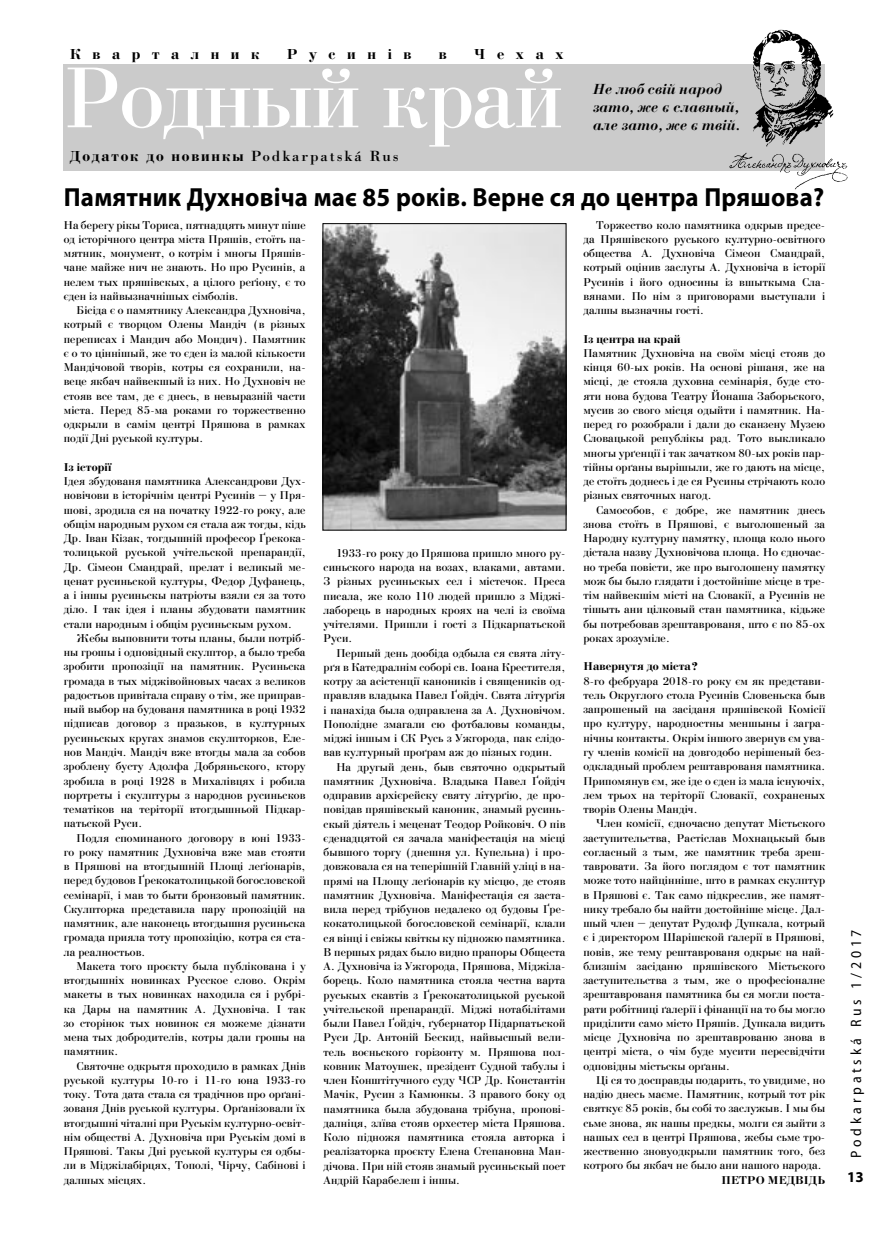
<style>
.page{position:relative;width:889px;height:1246px;background:#fff}
.page>*{position:absolute;margin:0;border:0;box-sizing:border-box;transform-origin:0 0}
.t1{font:91.05px "Bodoni C";letter-spacing:-.01em;color:#fff}
.t2{font:700 26.25px "Myriad Pro";letter-spacing:.01em;color:#000;scale:.95 1}
.t3{font:700 15.3px "Bodoni C";letter-spacing:.12em;color:#000}
.t4{font:700 15.3px "Bodoni C";letter-spacing:.755em;color:#000}
.t5{font:italic 700 15px/18px "Bodoni C";color:#000}
.t6{font:semi-condensed 15px "Myriad Pro";letter-spacing:.25em;color:#000}
.t7{font:700 15px "Myriad Pro";color:#000}
.t8{font:12px/14.2px "Bodoni C";letter-spacing:.01em;color:#000;text-align:justify}
.t9{font:700 12px "Bodoni C";letter-spacing:.01em;color:#000}
.s1{font-family:"Bodoni AT";font-weight:400}
</style>
<div class="page">
<div style="left:64px;top:64px;width:761px;height:106px;background:#cbcbcb"></div>
<img style="left:728px;top:30px;width:120px;height:160px">
<img style="left:324px;top:225px;width:240px;height:303px">
<div style="left:322px;top:223px;width:244px;height:307px;border:1px solid #000"></div>
<p class="t4" style="left:70px;top:46px;width:191px">Кварталник</p>
<p class="t4" style="left:287px;top:46px;width:126px">Русинів</p>
<p class="t4" style="left:439px;top:46px;width:10px">в</p>
<p class="t4" style="left:474px;top:46px;width:91px">Чехах</p>
<h1 class="t1" style="left:64px;top:49px;width:500px">Родный край</h1>
<p class="t3" style="left:70px;top:148px;width:330px">Додаток до новинкы <span class="s1">Podkarpatská Rus</span></p>
<p class="t5" style="left:593px;top:80px;width:150px">Нe люб cвій нaрoд зaтo, жe є cлaвный, aлe зaтo, жe є твій.</p>
<h2 class="t2" style="left:64px;top:183px;width:802px">Памятник Духновіча має 85 років. Верне ся до центра Пряшова?</h2>
<p class="t8" style="left:64px;top:218px;width:243px">На берегу рікы Ториса, пятнадцять минут піше од історічного центра міста Пряшів, стоїть па&shy;мятник, монумент, o котрім і многы Пряшів&shy;чане майже нич не знають. Но про Русинів, а нелем тых пряшівскых, а цілого реґіону, є то єден із найвызначнішых сімболів.</p>
<p class="t8" style="left:64px;top:303px;width:243px;text-indent:13px">Бісіда є о памятнику Александра Духновіча, котрый є творцом Олены Мандіч (в різных переписах і Мандич або Мондич). Памятник є о то ціннішый, же то єден із малой кількости Мандічовой творів, котры ся сохранили, на&shy;веце якбач найвекшый із них. Но Духновіч не стояв все там, де є днесь, в невыразній части міста. Перед 85-ма роками го торжественно одкрыли в самім центрі Пряшова в рамках події Дні руськой културы.</p>
<p class="t9" style="left:64px;top:461px;width:49px">Із історії</p>
<p class="t8" style="left:64px;top:474px;width:243px">Iдея збудованя памятника Александрови Дух&shy;новічови в історічнім центрі Русинів – у Пря&shy;шові, зродила ся на початку 1922-го року, але общім народным рухом ся стала аж тогды, кідь Др. Іван Кізак, тогдышній професор Ґрекока&shy;толицькой руськой учітельской препарандії, Др. Сімеон Смандрай, прелат і великый ме&shy;ценат русиньской културы, Федор Дуфанець, а і іншы русиньскы патріоты взяли ся за тото діло. І так ідея і планы збудовати памятник стали народным і общім русиньскым рухом.</p>
<p class="t8" style="left:64px;top:631px;width:243px;text-indent:13px">Жебы выповнити тоты планы, были потріб&shy;ны грошы і одповідный скулптор, а было треба зробити пропозіції на памятник. Русиньска громада в тых міджівойновых часах з великов радостьов привітала справу о тім, же приправ&shy;ный выбор на будованя памятника в році 1932 підписав договор з празьков, в културных русиньскых кругах знамов скулпторков, Еле&shy;нов Мандіч. Мандіч вже втогды мала за собов зроблену бусту Адолфа Добряньского, ктору зробила в році 1928 в Михалівцях і робила портреты і скулптуры з народнов русиньсков тематіков на теріторії втогдышньой Підкар&shy;патьской Руси.</p>
<p class="t8" style="left:64px;top:831px;width:243px;text-indent:13px">Подля споминаного договору в юні 1933- го року памятник Духновіча вже мав стояти в Пряшові на втогдышній Площі леґіонарів, перед будовов Ґрекокатолицькой богословской семінарії, і мав то быти бронзовый памятник.<br>Скулпторка представила пару пропозіцій на памятник, але наконець втогдышня русиньска громада прияла тоту пропозіцію, котра ся ста&shy;ла реалностьов.</p>
<p class="t8" style="left:64px;top:959px;width:243px;text-indent:13px">Макета того проєкту была публікована і у втогдышніх новинках Русское слово. Окрім макеты в тых новинках находила ся і рубрі&shy;ка Дары на памятник А. Духновіча. І так зо сторінок тых новинок ся можеме дізнати мена тых добродителів, котры дали грошы на памятник.</p>
<p class="t8" style="left:64px;top:1059px;width:243px;text-indent:13px">Святочне одкрытя проходило в рамках Днів руськой културы 10-го і 11-го юна 1933-го току. Тота дата стала ся традічнов про орґані&shy;зованя Днів руськой културы. Орґанізовали їх втогдышні чіталні при Руськім културно-освіт&shy;нім обществі А. Духновіча при Руськім домі в Пряшові. Такы Дні руськой културы ся одбы&shy;ли в Міджілабірцях, Тополі, Чірчу, Сабінові і далшых місцях.</p>
<p class="t8" style="left:323px;top:546px;width:243px;text-indent:13px">1933-го року до Пряшова пришло много ру&shy;синьского народа на возах, влаками, автами.<br>З різных русиньскых сел і містечок. Преса писала, же коло 110 людей пришло з Міджі&shy;лаборець в народных кроях на челі із своїма учітелями. Пришли і гості з Підкарпатьской Руси.</p>
<p class="t8" style="left:323px;top:646px;width:243px;text-indent:13px">Першый день дообіда одбыла ся свята літу&shy;рґя в Катедралнім соборі св. Іоана Крестителя, котру за асістенції каноників і священиків од&shy;правляв владыка Павел Ґойдіч. Свята літурґія і панахіда была одправлена за А. Духновічом.<br>Пополідне змагали сю фотбаловы команды, міджі іншым і СК Русь з Ужгорода, пак слідо&shy;вав културный проґрам аж до пізных годин.</p>
<p class="t8" style="left:323px;top:760px;width:243px;text-indent:13px">На другый день, быв святочно одкрытый памятник Духновіча. Владыка Павел Ґойдіч одправив архієрейску святу літурґію, де про&shy;повідав пряшівскый каноник, знамый русинь&shy;скый діятель і меценат Теодор Ройковіч. О пів єденадцятой ся зачала маніфестація на місці бывшого торгу (днешня ул. Купельна) і про&shy;довжовала ся на теперішній Главній уліці в на&shy;прямі на Площу леґіонарів ку місцю, де стояв памятник Духновіча. Маніфестація ся заста&shy;вила перед трібунов недалеко од будовы Ґре&shy;кокатолицькой богословской семінарії, клали ся вінці і свіжы квіткы ку підножю памятника.<br>В першых рядах было видно прапоры Общеста А. Духновіча із Ужгорода, Пряшова, Міджіла&shy;борець. Коло памятника стояла честна варта руськых скавтів з Ґрекокатолицькой руськой учітельской препарандії. Міджі нотабілітами были Павел Ґойдіч, ґубернатор Підарпатьской Руси Др. Антоній Бескид, найвысшый вели&shy;тель воєньского горізонту м. Пряшова пол&shy;ковник Матоушек, презідент Судной табулы і член Конштітучного суду ЧСР Др. Константін Мачік, Русин з Камюнкы. З правого боку од памятника была збудована трібуна, пропові&shy;далніця, злїва стояв орхестер міста Пряшова.<br>Коло підножя памятника стояла авторка і реалізаторка проєкту Елена Степановна Ман&shy;дічова. При нiй стояв знамый русиньскый поет Андрій Карабелеш і іншы.</p>
<p class="t8" style="left:583px;top:218px;width:243px;text-indent:13px">Торжество коло памятника одкрыв предсе&shy;да Пряшівского руського културно-освітного общества А. Духновіча Сімеон Смандрай, котрый оцінив заслугы А. Духновіча в історії Русинів і його односины із вшыткыма Сла&shy;вянами. По нім з приговорами выступали і далшы вызначны гості.</p>
<p class="t9" style="left:583px;top:333px;width:99px">Із центра на край</p>
<p class="t8" style="left:583px;top:346px;width:243px">Памятник Духновіча на своїм місці стояв до кінця 60-ых років. На основі рішаня, же на місці, де стояла духовна семінарія, буде сто&shy;яти нова будова Театру Йонаша Заборьского, мусив зо свого місця одыйти і памятник. На&shy;перед го розобрали і дали до сканзену Музею Словацькой републікы рад. Тото выкликало многы урґенції і так зачатком 80-ых років пар&shy;тійны орґаны вырішыли, же го дають на місце, де стоїть доднесь і де ся Русины стрічають коло різных святочных нагод.</p>
<p class="t8" style="left:583px;top:503px;width:243px;text-indent:13px">Самособов, є добре, же памятник днесь знова стоїть в Пряшові, є выголошеный за Народну културну памятку, площа коло нього дістала назву Духновічова площа. Но єдночас&shy;но треба повісти, же про выголошену памятку мож бы было глядати і достойніше місце в тре&shy;тім найвекшім місті на Словакії, а Русинів не тішыть ани цілковый стан памятника, кідьже бы потребовав зрештаврованя, што є по 85-ох роках зрозуміле.</p>
<p class="t9" style="left:583px;top:660px;width:117px">Навернутя до міста?</p>
<p class="t8" style="left:583px;top:674px;width:243px">8-го фебруара 2018-го року єм як представи&shy;тель Округлого стола Русинів Словеньска быв запрошеный на засіданя пряшівской Комісії про културу, народностны меншыны і загра&shy;нічны контакты. Окрім іншого звернув єм ува&shy;гу членів комісії на довгодобо нерішеный без&shy;одкладный проблем рештаврованя памятника.<br>Припомянув єм, же іде о єден із мала існуючіх, лем трьох на теріторії Словакії, сохраненых творів Олены Мандіч.</p>
<p class="t8" style="left:583px;top:816px;width:243px;text-indent:13px">Член комісії, єдночасно депутат Містьского заступительства, Растіслав Мохнацькый быв согласный з тым, же памятник треба зреш&shy;тавровати. За його поглядом є тот памятник може тото найцінніше, што в рамках скулптур в Пряшові є. Так само підкреслив, же памят&shy;нику требало бы найти достойніше місце. Дал&shy;шый член – депутат Рудолф Дупкала, котрый є і директором Шарішской ґалерії в Пряшові, повів, же тему рештаврованя одкрыє на най&shy;близшім засіданю пряшівского Містьского заступительства з тым, же о професіоналне зрештаврованя памятника бы ся могли поста&shy;рати робітниці ґалерії і фінанції на то бы могло приділити само місто Пряшів. Дупкала видить місце Духновіча по зрештаврованю знова в центрі міста, о чім буде мусити пересвідчіти одповідны містьскы орґаны.</p>
<p class="t8" style="left:583px;top:1073px;width:243px;text-indent:13px">Ці ся то досправды подарить, то увидиме, но надію днесь маєме. Памятник, котрый тот рік святкує 85 років, бы собі то заслужыв. І мы бы сьме знова, як нашы предкы, молги ся зыйти з нашых сел в центрі Пряшова, жебы сьме тро&shy;жественно зновуодкрыли памятник того, без котрого бы якбач не было ани нашого народа.</p>
<p class="t9" style="left:721px;top:1173px;width:105px">ПЕТРО МЕДВІДЬ</p>
<p class="t6" style="left:848px;top:1157px;width:230px;rotate:-90deg">Podkarpatská Rus 1/2017</p>
<p class="t7" style="left:847px;top:1168px;width:18px">13</p>
</div>
